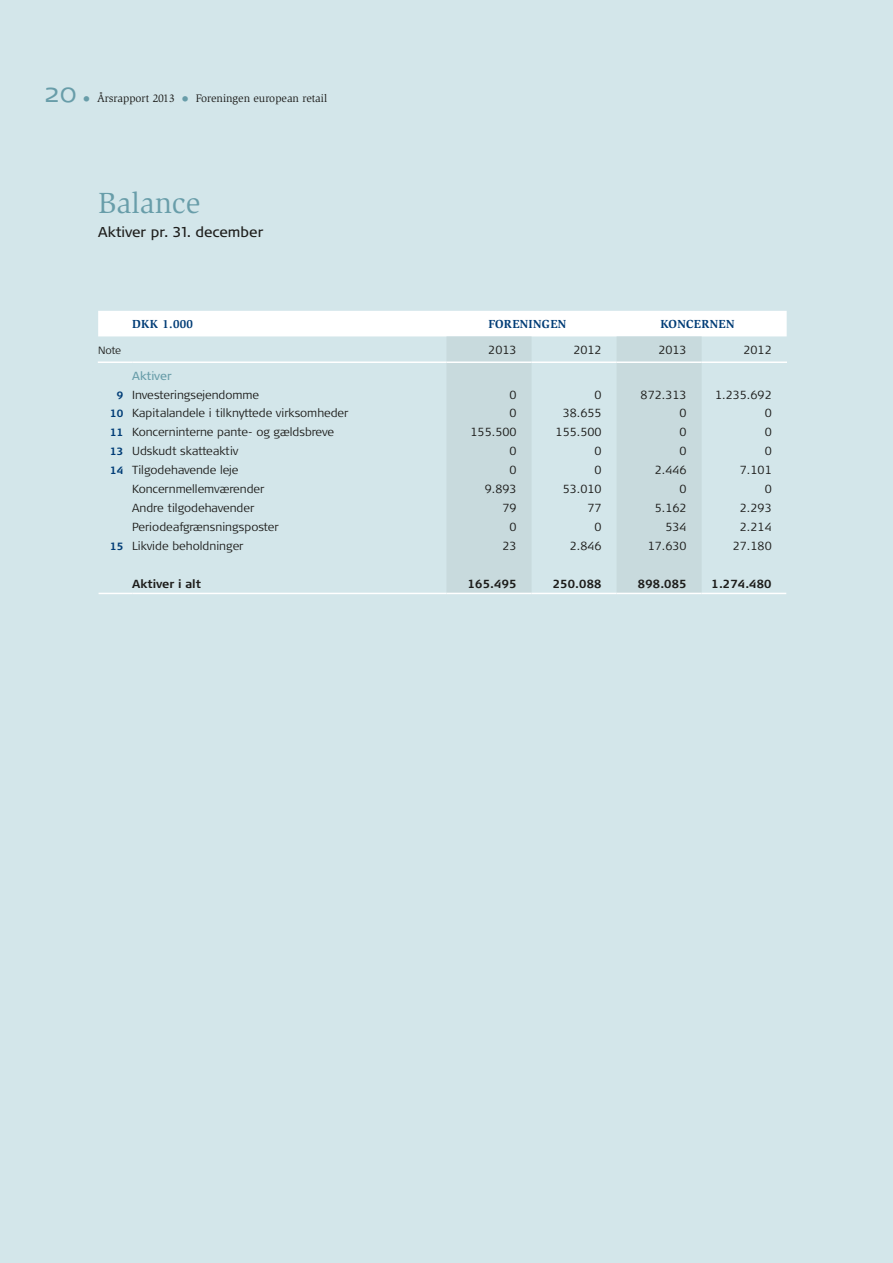
<style>
.page{position:relative;width:893px;height:1263px;background:#d3e6ea}
.page>*{position:absolute;margin:0;border:0;box-sizing:border-box;transform-origin:0 0}
.t1{font:30px "Slimbach Std";color:#689da9}
.t2{font:14.25px "Signa OT";color:#1d1d1b}
.t3{font:700 12px "Slimbach Std";letter-spacing:.025em;color:#003c76}
.t4{font:300 11.7px/19px "Signa OT";color:#1d1d1b}
.t5{font:700 11.7px "Signa OT";color:#1d1d1b}
.t6{font:11.25px "Slimbach Std";color:#1d1d1b}
.t7{font:300 10.5px "Signa OT";color:#1d1d1b}
.s1{font-family:"Signa OT";font-weight:300;font-size:27px;color:#689da9}
.s2{font-weight:900;font-size:15px;color:#689da9}
.s3{font-weight:400;color:#689da9}
.s4{font-weight:700;font-size:10.5px;color:#003c76}
</style>
<div class="page">
<div style="left:98px;top:311px;width:689px;height:25px;background:#fff"></div>
<svg style="left:446px;top:336px;width:255px;height:257px;fill:#c8dadd"></svg>
<hr style="left:99px;top:593px;width:33px;height:1px;background:#fff">
<hr style="left:132px;top:593px;width:314px;height:1px;background:#fff">
<hr style="left:446px;top:593px;width:85px;height:1px;background:#fff">
<hr style="left:531px;top:593px;width:86px;height:1px;background:#fff">
<hr style="left:617px;top:593px;width:85px;height:1px;background:#fff">
<hr style="left:702px;top:593px;width:84px;height:1px;background:#fff">
<hr style="left:98px;top:361px;width:34px;height:2px;background:#fff">
<hr style="left:132px;top:361px;width:314px;height:2px;background:#fff">
<hr style="left:446px;top:361px;width:85px;height:2px;background:#fff">
<hr style="left:531px;top:361px;width:86px;height:2px;background:#fff">
<hr style="left:617px;top:361px;width:85px;height:2px;background:#fff">
<hr style="left:702px;top:361px;width:85px;height:2px;background:#fff">
<p class="t6" style="left:44px;top:92px;width:285px"><span class="s1">20</span> <span class="s2">•</span> Årsrapport 2013 <span class="s2">•</span> Foreningen european retail</p>
<h1 class="t1" style="left:98px;top:186px;width:104px">Balance</h1>
<p class="t2" style="left:98px;top:224px;width:167px">Aktiver pr. 31. december</p>
<p class="t3" style="left:132px;top:317px;width:62px">DKK 1.000</p>
<p class="t3" style="left:488px;top:317px;width:79px">FORENINGEN</p>
<p class="t3" style="left:660px;top:317px;width:76px">KONCERNEN</p>
<p class="t7" style="left:98px;top:344px;width:25px">Note</p>
<p class="t4" style="left:488px;top:340px;width:30px">2013</p>
<p class="t4" style="left:573px;top:340px;width:30px">2012</p>
<p class="t4" style="left:658px;top:340px;width:30px">2013</p>
<p class="t4" style="left:743px;top:340px;width:30px">2012</p>
<p class="t4" style="left:117px;top:366px;width:144px;text-indent:15px"><span class="s3">Aktiver<br></span><span class="s4">9</span> Investeringsejendomme</p>
<p class="t4" style="left:510px;top:385px;width:9px">0</p>
<p class="t4" style="left:595px;top:385px;width:9px">0</p>
<p class="t4" style="left:641px;top:385px;width:48px">872.313</p>
<p class="t4" style="left:715px;top:385px;width:58px">1.235.692</p>
<p class="t4" style="left:110px;top:404px;width:240px"><span class="s4">10</span> Kapitalandele i tilknyttede virksomheder</p>
<p class="t4" style="left:510px;top:404px;width:9px">0</p>
<p class="t4" style="left:563px;top:404px;width:40px">38.655</p>
<p class="t4" style="left:680px;top:404px;width:9px">0</p>
<p class="t4" style="left:765px;top:404px;width:9px">0</p>
<p class="t4" style="left:110px;top:423px;width:225px"><span class="s4">11</span> Koncerninterne pante- og gældsbreve</p>
<p class="t4" style="left:471px;top:423px;width:48px">155.500</p>
<p class="t4" style="left:556px;top:423px;width:48px">155.500</p>
<p class="t4" style="left:680px;top:423px;width:9px">0</p>
<p class="t4" style="left:765px;top:423px;width:9px">0</p>
<p class="t4" style="left:110px;top:442px;width:130px"><span class="s4">13</span> Udskudt skatteaktiv</p>
<p class="t4" style="left:510px;top:442px;width:9px">0</p>
<p class="t4" style="left:595px;top:442px;width:9px">0</p>
<p class="t4" style="left:680px;top:442px;width:9px">0</p>
<p class="t4" style="left:765px;top:442px;width:9px">0</p>
<p class="t4" style="left:110px;top:461px;width:130px"><span class="s4">14</span> Tilgodehavende leje</p>
<p class="t4" style="left:510px;top:461px;width:9px">0</p>
<p class="t4" style="left:595px;top:461px;width:9px">0</p>
<p class="t4" style="left:655px;top:461px;width:33px">2.446</p>
<p class="t4" style="left:740px;top:461px;width:33px">7.101</p>
<p class="t4" style="left:132px;top:480px;width:134px">Koncernmellemværender</p>
<p class="t4" style="left:485px;top:480px;width:33px">9.893</p>
<p class="t4" style="left:563px;top:480px;width:40px">53.010</p>
<p class="t4" style="left:680px;top:480px;width:9px">0</p>
<p class="t4" style="left:765px;top:480px;width:9px">0</p>
<p class="t4" style="left:132px;top:499px;width:124px">Andre tilgodehavender</p>
<p class="t4" style="left:502px;top:499px;width:16px">79</p>
<p class="t4" style="left:587px;top:499px;width:16px">77</p>
<p class="t4" style="left:655px;top:499px;width:33px">5.162</p>
<p class="t4" style="left:740px;top:499px;width:33px">2.293</p>
<p class="t4" style="left:132px;top:518px;width:148px">Periodeafgrænsningsposter</p>
<p class="t4" style="left:509px;top:518px;width:9px">0</p>
<p class="t4" style="left:595px;top:518px;width:9px">0</p>
<p class="t4" style="left:665px;top:518px;width:23px">534</p>
<p class="t4" style="left:740px;top:518px;width:33px">2.214</p>
<p class="t4" style="left:110px;top:537px;width:135px"><span class="s4">15</span> Likvide beholdninger</p>
<p class="t4" style="left:502px;top:537px;width:16px">23</p>
<p class="t4" style="left:570px;top:537px;width:33px">2.846</p>
<p class="t4" style="left:648px;top:537px;width:40px">17.630</p>
<p class="t4" style="left:733px;top:537px;width:40px">27.180</p>
<p class="t5" style="left:132px;top:577px;width:70px">Aktiver i alt</p>
<p class="t5" style="left:468px;top:577px;width:50px">165.495</p>
<p class="t5" style="left:553px;top:577px;width:50px">250.088</p>
<p class="t5" style="left:638px;top:577px;width:50px">898.085</p>
<p class="t5" style="left:711px;top:577px;width:62px">1.274.480</p>
</div>
